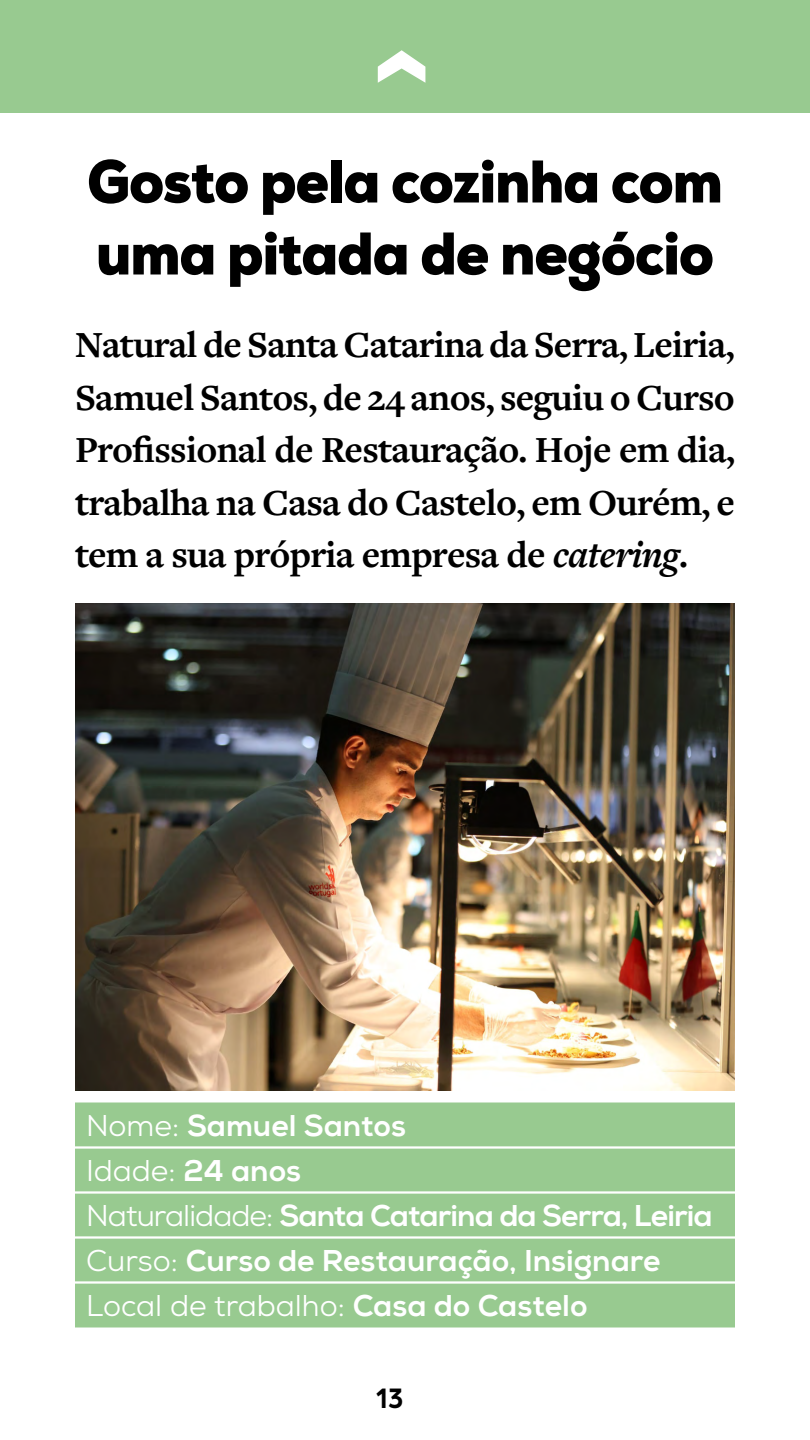
<style>
.page{position:relative;width:810px;height:1440px;background:#fff}
.page>*{position:absolute;margin:0;border:0;box-sizing:border-box;transform-origin:0 0}
.t1{font:900 60px/72px "Nexa";letter-spacing:-.02em;color:#000;scale:.95 1}
.t2{font:700 38.25px/52.5px "Freight Text Pro";letter-spacing:-.02em;color:#000;text-align:justify}
.t3{font:800 30px/45px "Nexa";letter-spacing:-.005em;color:#fff}
.t4{font:700 30px "Arboria";color:#000;scale:.9 1}
.s1{font-style:italic}
.s2{font-weight:400}
</style>
<div class="page">
<div style="left:0;top:0;width:810px;height:112px;background:#98ca90"></div>
<svg style="left:378px;top:50px;width:47px;height:33px"></svg>
<div style="left:75px;top:1102px;width:660px;height:226px;background:#98ca90"></div>
<hr style="left:75px;top:1146px;width:660px;height:3px;background:#fff">
<hr style="left:75px;top:1191px;width:660px;height:3px;background:#fff">
<hr style="left:75px;top:1236px;width:660px;height:3px;background:#fff">
<hr style="left:75px;top:1281px;width:660px;height:3px;background:#fff">
<img style="left:75px;top:603px;width:660px;height:487px">
<h1 class="t1" style="left:87px;top:146px;width:671px">Gosto pela cozinha com uma pitada de negócio</h1>
<p class="t2" style="left:75px;top:317px;width:662px">Natural de Santa Catarina da Serra, Leiria, Samuel Santos, de 24 anos, seguiu o Curso Profissional de Restauração. Hoje em dia, trabalha na Casa do Castelo, em Ourém, e tem a sua própria empresa de <span class="s1">catering</span>.</p>
<p class="t3" style="left:86px;top:1104px;width:628px"><span class="s2">Nome:</span> Samuel Santos<br><span class="s2">Idade:</span> 24 anos<br><span class="s2">Naturalidade:</span> Santa Catarina da Serra, Leiria<br><span class="s2">Curso:</span> Curso de Restauração, Insignare<br><span class="s2">Local de trabalho:</span> Casa do Castelo</p>
<p class="t4" style="left:375px;top:1378px;width:33px">13</p>
</div>
